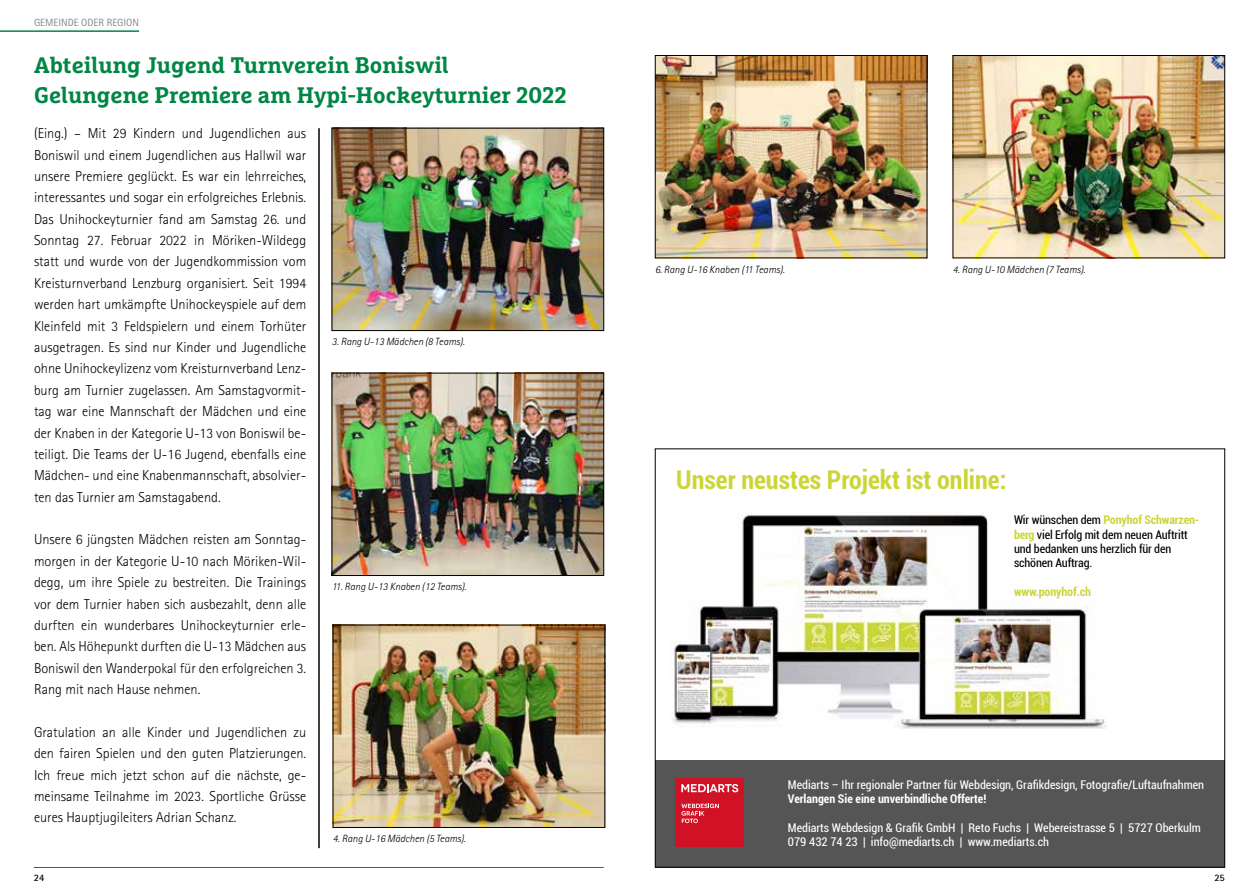
<style>
.page{position:relative;width:1259px;height:893px;background:#fff}
.page>*{position:absolute;margin:0;border:0;box-sizing:border-box;transform-origin:0 0}
.t1{font:700 condensed 25.8px "Roboto";color:#cbd636}
.t2{font:700 22.5px/30px "Marselis Slab Pro";color:#008645}
.t3{font:300 14.4px/21.3px "Rotis Sans Serif Std";color:#000;text-align:justify}
.t4{font:condensed 12px/14.4px "Roboto";color:#fff}
.t5{font:condensed 12px/14.4px "Roboto";letter-spacing:-.01em;color:#000}
.t6{font:700 condensed 12px "Roboto";color:#fff}
.t7{font:700 condensed 12px "Roboto";letter-spacing:-.01em;color:#cbd636}
.t8{font:italic 300 10.5px "Rotis Sans Serif Std";color:#000}
.t9{font:10.5px "Rotis Sans Serif Std";color:#868786}
.t10{font:700 9.9px "Rotis Sans Serif Std";color:#000}
.s1{font-weight:700;color:#cbd636}
</style>
<div class="page">
<div style="left:655px;top:760px;width:570px;height:107px;background:#555"></div>
<div style="left:675px;top:778px;width:69px;height:68px;background:#d01126"></div>
<svg style="left:681px;top:784px;width:57px;height:8px"></svg>
<svg style="left:681px;top:804px;width:38px;height:19px"></svg>
<img style="left:670px;top:515px;width:436px;height:213px">
<hr style="left:0;top:30px;width:139px;height:2px;background:#008645">
<hr style="left:34px;top:867px;width:570px;height:1px;background:#008645">
<hr style="left:319px;top:128px;width:1px;height:720px;background:#000">
<img style="left:334px;top:130px;width:268px;height:199px">
<div style="left:332px;top:128px;width:272px;height:203px;border:1px solid #000"></div>
<img style="left:334px;top:375px;width:268px;height:199px">
<div style="left:332px;top:373px;width:272px;height:203px;border:1px solid #000"></div>
<img style="left:335px;top:627px;width:268px;height:199px">
<div style="left:333px;top:625px;width:272px;height:203px;border:1px solid #000"></div>
<img style="left:657px;top:57px;width:268px;height:199px">
<div style="left:655px;top:55px;width:272px;height:203px;border:1px solid #000"></div>
<img style="left:954px;top:57px;width:269px;height:199px">
<div style="left:952px;top:55px;width:273px;height:203px;border:1px solid #000"></div>
<p class="t9" style="left:34px;top:16px;width:107px">GEMEINDE ODER REGION</p>
<h2 class="t2" style="left:34px;top:50px;width:534px">Abteilung Jugend Turnverein Boniswil<br>Gelungene Premiere am Hypi-Hockeyturnier 2022</h2>
<p class="t3" style="left:34px;top:123px;width:274px">(Eing.) – Mit 29 Kindern und Jugendlichen aus Boniswil und einem Jugendlichen aus Hallwil war unsere Premiere geglückt. Es war ein lehrreiches, interessantes und sogar ein erfolgreiches Erlebnis.<br>Das Unihockeyturnier fand am Samstag 26. und Sonntag 27. Februar 2022 in Möriken-Wildegg statt und wurde von der Jugendkommission vom Kreisturnverband Lenzburg organisiert. Seit 1994 werden hart umkämpfte Unihockeyspiele auf dem Kleinfeld mit 3 Feldspielern und einem Torhüter ausgetragen. Es sind nur Kinder und Jugendliche ohne Unihockeylizenz vom Kreisturnverband Lenz&shy;burg am Turnier zugelassen. Am Samstagvormit&shy;tag war eine Mannschaft der Mädchen und eine der Knaben in der Kategorie U-13 von Boniswil be&shy;teiligt. Die Teams der U-16 Jugend, ebenfalls eine Mädchen- und eine Knabenmannschaft, absolvier&shy;ten das Turnier am Samstagabend.</p>
<p class="t3" style="left:34px;top:529px;width:274px">Unsere 6 jüngsten Mädchen reisten am Sonntag&shy;morgen in der Kategorie U-10 nach Möriken-Wil&shy;degg, um ihre Spiele zu bestreiten. Die Trainings vor dem Turnier haben sich ausbezahlt, denn alle durften ein wunderbares Unihockeyturnier erle&shy;ben. Als Höhepunkt durften die U-13 Mädchen aus Boniswil den Wanderpokal für den erfolgreichen 3.<br>Rang mit nach Hause nehmen.</p>
<p class="t3" style="left:34px;top:721px;width:274px">Gratulation an alle Kinder und Jugendlichen zu den fairen Spielen und den guten Platzierungen.<br>Ich freue mich jetzt schon auf die nächste, ge&shy;meinsame Teilnahme im 2023. Sportliche Grüsse eures Hauptjugileiters Adrian Schanz.</p>
<p class="t8" style="left:332px;top:336px;width:134px">3. Rang U-13 Mädchen (8 Teams).</p>
<p class="t8" style="left:332px;top:581px;width:136px">11. Rang U-13 Knaben (12 Teams).</p>
<p class="t10" style="left:34px;top:871px;width:12px">24</p>
<p class="t8" style="left:333px;top:833px;width:134px">4. Rang U-16 Mädchen (5 Teams).</p>
<p class="t8" style="left:655px;top:263px;width:131px">6. Rang U-16 Knaben (11 Teams).</p>
<p class="t8" style="left:952px;top:263px;width:134px">4. Rang U-10 Mädchen (7 Teams).</p>
<h1 class="t1" style="left:676px;top:462px;width:332px">Unser neustes Projekt ist online:</h1>
<p class="t5" style="left:1014px;top:512px;width:187px">Wir wünschen dem <span class="s1">Ponyhof Schwarzen&shy;berg</span> viel Erfolg mit dem neuen Auftritt und bedanken uns herzlich für den schönen Auftrag.</p>
<p class="t7" style="left:1014px;top:583px;width:78px">www.ponyhof.ch</p>
<p class="t4" style="left:788px;top:777px;width:418px">Mediarts – Ihr regionaler Partner für Webdesign, Grafikdesign, Fotografie/Luftaufnahmen</p>
<p class="t6" style="left:788px;top:790px;width:200px">Verlangen Sie eine unverbindliche Offerte!</p>
<p class="t4" style="left:788px;top:820px;width:414px">Mediarts Webdesign &amp; Grafik GmbH | Reto Fuchs | Webereistrasse 5 | 5727 Oberkulm<br>079 432 74 23 | info@mediarts.ch | www.mediarts.ch</p>
<p class="t10" style="left:1214px;top:871px;width:12px">25</p>
</div>
